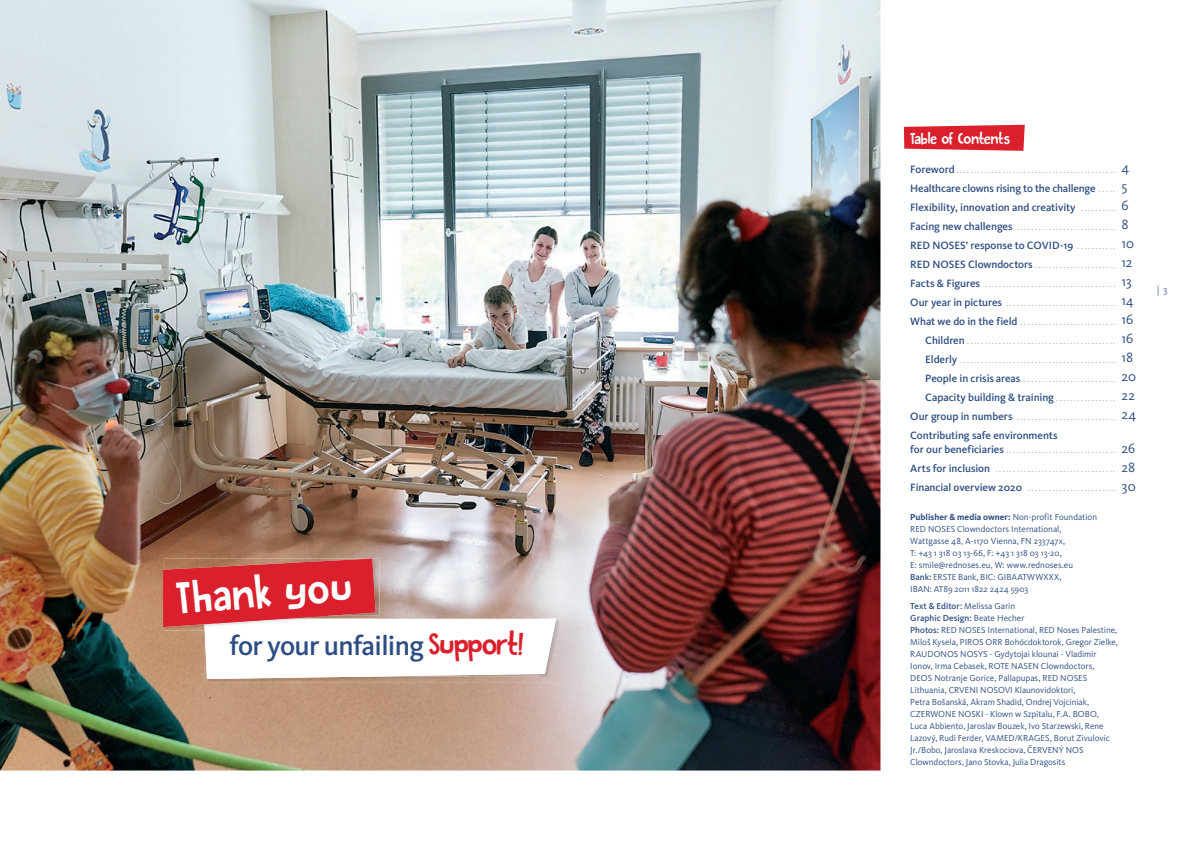
<style>
.page{position:relative;width:1191px;height:842px;background:#fff}
.page>*{position:absolute;margin:0;border:0;box-sizing:border-box;transform-origin:0 0}
.t1{font:40px "DK Butterfly Ball";color:#fff}
.t2{font:500 28px "Kievit Pro";letter-spacing:-.025em;color:#2d4d83}
.t3{font:14px/19px "Kievit Pro";color:#2d4d83}
.t4{font:14px "DK Butterfly Ball";letter-spacing:-.02em;color:#fff}
.t5{font:500 11px/19px "Kievit Pro";letter-spacing:-.01em;color:#2d4d83}
.t6{font:500 10px "Kievit Pro";color:#7291b9}
.t7{font:9px/12px "Kievit Pro";color:#2d4d83}
.t8{font:8px "Kievit Pro";color:#7291b9}
.s1{font-family:"Butterfly Ball";font-weight:400;color:#da202d}
.s2{font-weight:500;font-size:11px;color:#2d4d83}
.s3{font-weight:400;font-size:8px;color:#7291b9}
.s4{font-weight:700}
.s5{font-weight:500}
</style>
<div class="page">
<img style="left:0;top:0;width:880px;height:770px">
<svg style="left:904px;top:125px;width:120px;height:26px;background:#dc313d"></svg>
<img style="left:205px;top:619px;width:355px;height:63px">
<svg style="left:163px;top:558px;width:393px;height:121px;background:#d37d7d"></svg>
<img style="left:329px;top:616px;width:209px;height:3px">
<img style="left:216px;top:619px;width:322px;height:57px">
<img style="left:216px;top:619px;width:163px;height:11px">
<img style="left:216px;top:616px;width:113px;height:7px">
<h1 class="t1" style="left:174px;top:569px;width:177px;rotate:-4deg">Thank you</h1>
<h2 class="t2" style="left:229px;top:629px;width:296px">for your unfailing <span class="s1">Support!</span></h2>
<h3 class="t4" style="left:910px;top:128px;width:101px">Table of Contents</h3>
<p class="t8" style="left:910px;top:165px;width:206px"><span class="s2">Foreword</span> . . . . . . . . . . . . . . . . . . . . . . . . . . . . . . . . . . . . . . . . . . . . .</p>
<p class="t5" style="left:910px;top:178px;width:206px">Healthcare clowns rising to the challenge <span class="s3">. . . . .<br></span>Flexibility, innovation and creativity <span class="s3">. . . . . . . . . .</span></p>
<p class="t8" style="left:910px;top:222px;width:206px"><span class="s2">Facing new challenges</span> . . . . . . . . . . . . . . . . . . . . . . . . . . . .</p>
<p class="t5" style="left:910px;top:235px;width:206px">RED NOSES’ response to COVID-19 <span class="s3">. . . . . . . . . . .</span></p>
<p class="t8" style="left:910px;top:260px;width:206px"><span class="s2">RED NOSES Clowndoctors</span> . . . . . . . . . . . . . . . . . . . . . . .</p>
<p class="t8" style="left:910px;top:279px;width:206px"><span class="s2">Facts &amp; Figures</span> . . . . . . . . . . . . . . . . . . . . . . . . . . . . . . . . . . . . .</p>
<p class="t8" style="left:910px;top:298px;width:206px"><span class="s2">Our year in pictures</span> . . . . . . . . . . . . . . . . . . . . . . . . . . . . . . .</p>
<p class="t8" style="left:910px;top:317px;width:206px"><span class="s2">What we do in the field</span> . . . . . . . . . . . . . . . . . . . . . . . . . . .</p>
<p class="t8" style="left:925px;top:336px;width:191px"><span class="s2">Children</span> . . . . . . . . . . . . . . . . . . . . . . . . . . . . . . . . . . . . . . . . . .</p>
<p class="t8" style="left:925px;top:355px;width:191px"><span class="s2">Elderly</span> . . . . . . . . . . . . . . . . . . . . . . . . . . . . . . . . . . . . . . . . . . . .</p>
<p class="t8" style="left:925px;top:374px;width:191px"><span class="s2">People in crisis areas</span> . . . . . . . . . . . . . . . . . . . . . . . . . . .</p>
<p class="t5" style="left:925px;top:387px;width:191px">Capacity building &amp; training <span class="s3">. . . . . . . . . . . . . . . . .</span></p>
<p class="t8" style="left:910px;top:412px;width:206px"><span class="s2">Our group in numbers</span> . . . . . . . . . . . . . . . . . . . . . . . . . . . .</p>
<p class="t5" style="left:910px;top:425px;width:149px">Contributing safe environments</p>
<p class="t8" style="left:910px;top:445px;width:206px"><span class="s2">for our beneficiaries</span> . . . . . . . . . . . . . . . . . . . . . . . . . . . . . . .</p>
<p class="t8" style="left:910px;top:464px;width:206px"><span class="s2">Arts for inclusion</span> . . . . . . . . . . . . . . . . . . . . . . . . . . . . . . . . . .</p>
<p class="t8" style="left:910px;top:483px;width:206px"><span class="s2">Financial overview 2020</span> . . . . . . . . . . . . . . . . . . . . . . . . .</p>
<h3 class="t3" style="left:1121px;top:158px;width:16px">4<br>5<br>6<br>8<br>10<br>12<br>13<br>14<br>16<br>16<br>18<br>20<br>22<br>24</h3>
<h3 class="t3" style="left:1121px;top:438px;width:16px;text-align:justify">26<br>28<br>30</h3>
<p class="t7" style="left:910px;top:511px;width:188px"><span class="s4">Publisher &amp; media owner:</span> Non-profit Foundation RED NOSES Clowndoctors International, Wattgasse 48, A-1170 Vienna, FN 233747x,<br>T: +43 1 318 03 13-66, F: +43 1 318 03 13-20,<br>E: smile@rednoses.eu, W: www.rednoses.eu<br><span class="s5">Bank:</span> ERSTE Bank, BIC: GIBAATWWXXX,<br>IBAN: AT89 2011 1822 2424 5903</p>
<p class="t7" style="left:910px;top:600px;width:209px"><span class="s5">Text &amp; Editor:</span> Melissa Garin<br><span class="s5">Graphic Design:</span> Beate Hecher<br><span class="s5">Photos:</span> RED NOSES International, RED Noses Palestine, Miloš Kysela, PIROS ORR Bohócdoktorok, Gregor Zielke, RAUDONOS NOSYS - Gydytojai klounai - Vladimir Ionov, Irma Cebasek, ROTE NASEN Clowndoctors, DEOS Notranje Gorice, Pallapupas, RED NOSES Lithuania, CRVENI NOSOVI Klaunovidoktori,<br>Petra Bošanská, Akram Shadid, Ondrej Vojciniak, CZERWONE NOSKI - Klown w Szpitalu, F.A. BOBO, Luca Abbiento, Jaroslav Bouzek, Ivo Starzewski, Rene Lazový, Rudi Ferder, VAMED/KRAGES, Borut Zivulovic Jr./Bobo, Jaroslava Kreskociova, ČERVENÝ NOS Clowndoctors, Jano Stovka, Julia Dragosits</p>
<p class="t6" style="left:1157px;top:283px;width:12px">| 3</p>
</div>
